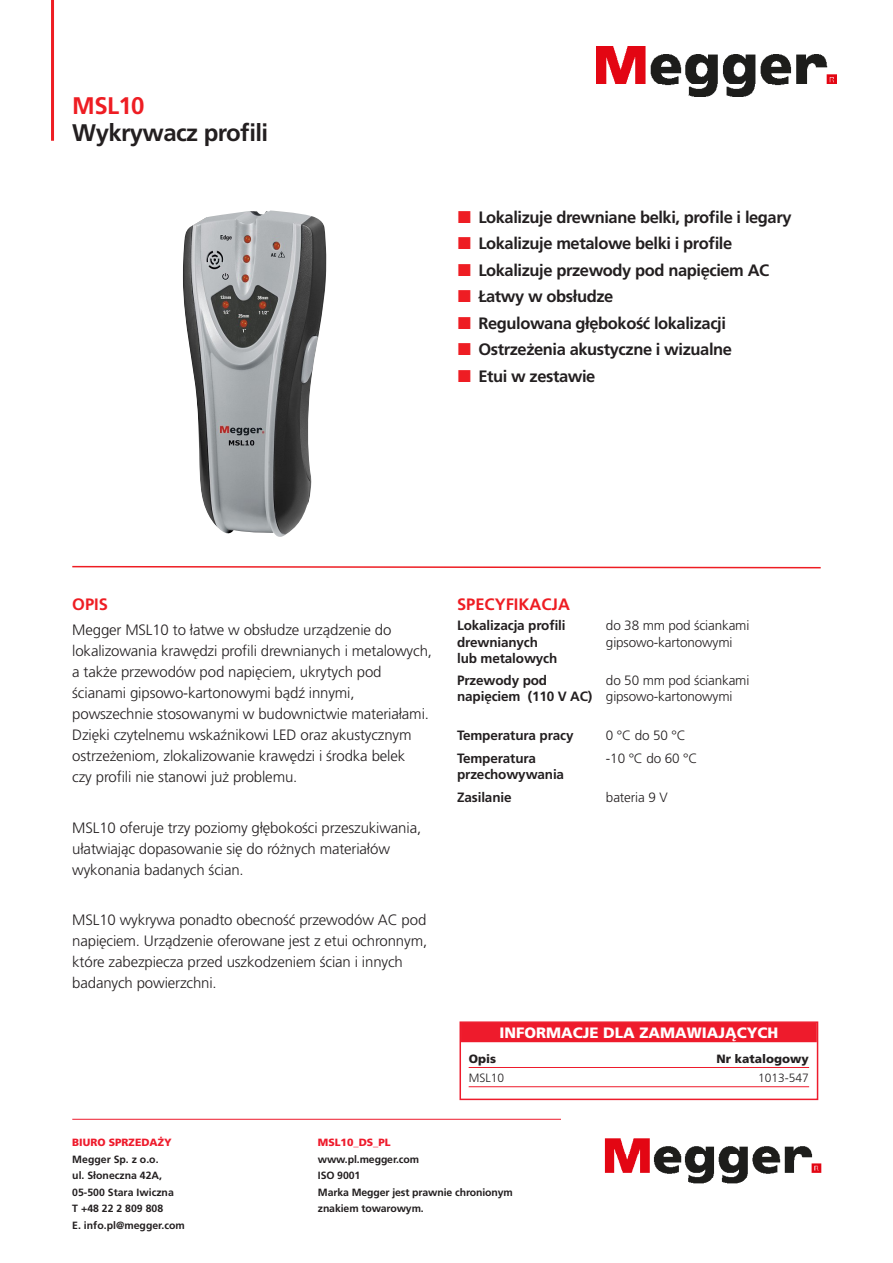
<style>
.page{position:relative;width:893px;height:1263px;background:#fff}
.page>*{position:absolute;margin:0;border:0;box-sizing:border-box;transform-origin:0 0}
.t1{font:700 24px "Frutiger LT Pro";letter-spacing:-.025em;color:#231f20}
.t2{font:700 24px "Frutiger LT Pro";letter-spacing:-.025em;color:#ee1d23}
.t3{font:700 16.5px "Frutiger LT Pro";letter-spacing:-.025em;color:#231f20}
.Body_Header{font:700 16.5px "Frutiger LT Pro";color:#ee1d23}
.Body{font:300 15px/21px "Frutiger LT Pro";letter-spacing:-.01em;color:#231f20}
.Ordering_Information{font:900 15px "Frutiger LT Pro";color:#fff}
.Speciicaitons_Body{font:300 13.5px/16.2px "Frutiger LT Pro";letter-spacing:-.01em;color:#231f20}
.Speciicaitons_Body-2{font:700 13.5px "Frutiger LT Pro";letter-spacing:-.01em;color:#231f20}
.Item__Qty__Cat__No{font:900 12px "Frutiger LT Pro";color:#231f20}
.Item__Qty__Cat__No-2{font:300 12px "Frutiger LT Pro";color:#231f20}
.t4{font:700 10.5px/16.5px "Frutiger LT Pro";letter-spacing:-.01em;color:#231f20}
.t5{font:900 10.5px "Frutiger LT Pro";color:#ee1b2c}
.s1{font-weight:700}
</style>
<div class="page">
<hr style="left:72px;top:1119px;width:749px;height:1px;background:#ee1b2c">
<img style="left:561px;top:1119px;width:261px;height:65px">
<div style="left:461px;top:1023px;width:356px;height:19px;background:#ee1b2c"></div>
<hr style="left:469px;top:1067px;width:340px;height:1px;background:#ee1b2c">
<hr style="left:469px;top:1086px;width:340px;height:1px;background:#ee1b2c">
<div style="left:459px;top:1021px;width:359px;height:79px;border:2px solid #ee1b2c"></div>
<hr style="left:51px;top:0;width:3px;height:141px;background:#ee1d23">
<img style="left:596px;top:47px;width:240px;height:50px">
<svg style="left:72px;top:565px;width:749px;height:4px"></svg>
<img style="left:183px;top:210px;width:144px;height:327px">
<h1 class="t2" style="left:72px;top:91px;width:74px">MSL10</h1>
<h1 class="t1" style="left:72px;top:118px;width:197px">Wykrywacz profili</h1>
<p class="t3" style="left:478px;top:207px;width:315px">Lokalizuje drewniane belki, profile i legary</p>
<p class="t3" style="left:478px;top:234px;width:255px">Lokalizuje metalowe belki i profile</p>
<p class="t3" style="left:478px;top:260px;width:292px">Lokalizuje przewody pod napięciem AC</p>
<p class="t3" style="left:478px;top:287px;width:137px">Łatwy w obsłudze</p>
<p class="t3" style="left:478px;top:313px;width:249px">Regulowana głębokość lokalizacji</p>
<p class="t3" style="left:478px;top:340px;width:255px">Ostrzeżenia akustyczne i wizualne</p>
<p class="t3" style="left:478px;top:366px;width:119px">Etui w zestawie</p>
<p class="Body_Header" style="left:72px;top:594px;width:37px">OPIS</p>
<p class="Body" style="left:72px;top:619px;width:361px">Megger MSL10 to łatwe w obsłudze urządzenie do lokalizowania krawędzi profili drewnianych i metalowych, a także przewodów pod napięciem, ukrytych pod ścianami gipsowo-kartonowymi bądź innymi, powszechnie stosowanymi w budownictwie materiałami.<br>Dzięki czytelnemu wskaźnikowi LED oraz akustycznym ostrzeżeniom, zlokalizowanie krawędzi i środka belek<br>czy profili nie stanowi już problemu.</p>
<p class="Body" style="left:72px;top:817px;width:350px">MSL10 oferuje trzy poziomy głębokości przeszukiwania, ułatwiając dopasowanie się do różnych materiałów wykonania badanych ścian.</p>
<p class="Body" style="left:72px;top:909px;width:356px">MSL10 wykrywa ponadto obecność przewodów AC pod napięciem. Urządzenie oferowane jest z etui ochronnym, które zabezpiecza przed uszkodzeniem ścian i innych badanych powierzchni.</p>
<p class="Body_Header" style="left:457px;top:594px;width:114px">SPECYFIKACJA</p>
<p class="Speciicaitons_Body-2" style="left:457px;top:617px;width:110px">Lokalizacja profili</p>
<p class="Speciicaitons_Body" style="left:606px;top:618px;width:145px">do 38 mm pod ściankami</p>
<p class="Speciicaitons_Body-2" style="left:457px;top:634px;width:82px">drewnianych</p>
<p class="Speciicaitons_Body" style="left:606px;top:634px;width:128px">gipsowo-kartonowymi</p>
<p class="Speciicaitons_Body-2" style="left:457px;top:650px;width:102px">lub metalowych</p>
<p class="Speciicaitons_Body-2" style="left:457px;top:672px;width:92px">Przewody pod</p>
<p class="Speciicaitons_Body" style="left:457px;top:673px;width:294px;text-indent:149px">do 50 mm pod ściankami <span class="s1">napięciem (110 V AC)</span> gipsowo-kartonowymi</p>
<p class="Speciicaitons_Body-2" style="left:457px;top:727px;width:118px">Temperatura pracy</p>
<p class="Speciicaitons_Body" style="left:606px;top:728px;width:81px">0 °C do 50 °C</p>
<p class="Speciicaitons_Body-2" style="left:457px;top:750px;width:80px">Temperatura</p>
<p class="Speciicaitons_Body" style="left:606px;top:750px;width:93px">-10 °C do 60 °C</p>
<p class="Speciicaitons_Body-2" style="left:457px;top:766px;width:109px">przechowywania</p>
<p class="Speciicaitons_Body-2" style="left:457px;top:789px;width:56px">Zasilanie</p>
<p class="Speciicaitons_Body" style="left:606px;top:789px;width:63px">bateria 9 V</p>
<p class="Ordering_Information" style="left:499px;top:1023px;width:280px">INFORMACJE DLA ZAMAWIAJĄCYCH</p>
<p class="Item__Qty__Cat__No" style="left:469px;top:1051px;width:29px">Opis</p>
<p class="Item__Qty__Cat__No" style="left:716px;top:1051px;width:94px">Nr katalogowy</p>
<p class="Item__Qty__Cat__No-2" style="left:469px;top:1071px;width:37px">MSL10</p>
<p class="Item__Qty__Cat__No-2" style="left:758px;top:1071px;width:52px">1013-547</p>
<p class="t5" style="left:72px;top:1136px;width:101px">BIURO SPRZEDAŻY</p>
<p class="t4" style="left:72px;top:1151px;width:114px">Megger Sp. z o.o.<br>ul. Słoneczna 42A,<br>05-500 Stara Iwiczna<br>T +48 22 2 809 808<br>E. info.pl@megger.com</p>
<p class="t5" style="left:318px;top:1136px;width:74px">MSL10_DS_PL</p>
<p class="t4" style="left:318px;top:1151px;width:197px">www.pl.megger.com<br>ISO 9001<br>Marka Megger jest prawnie chronionym znakiem towarowym.</p>
</div>
